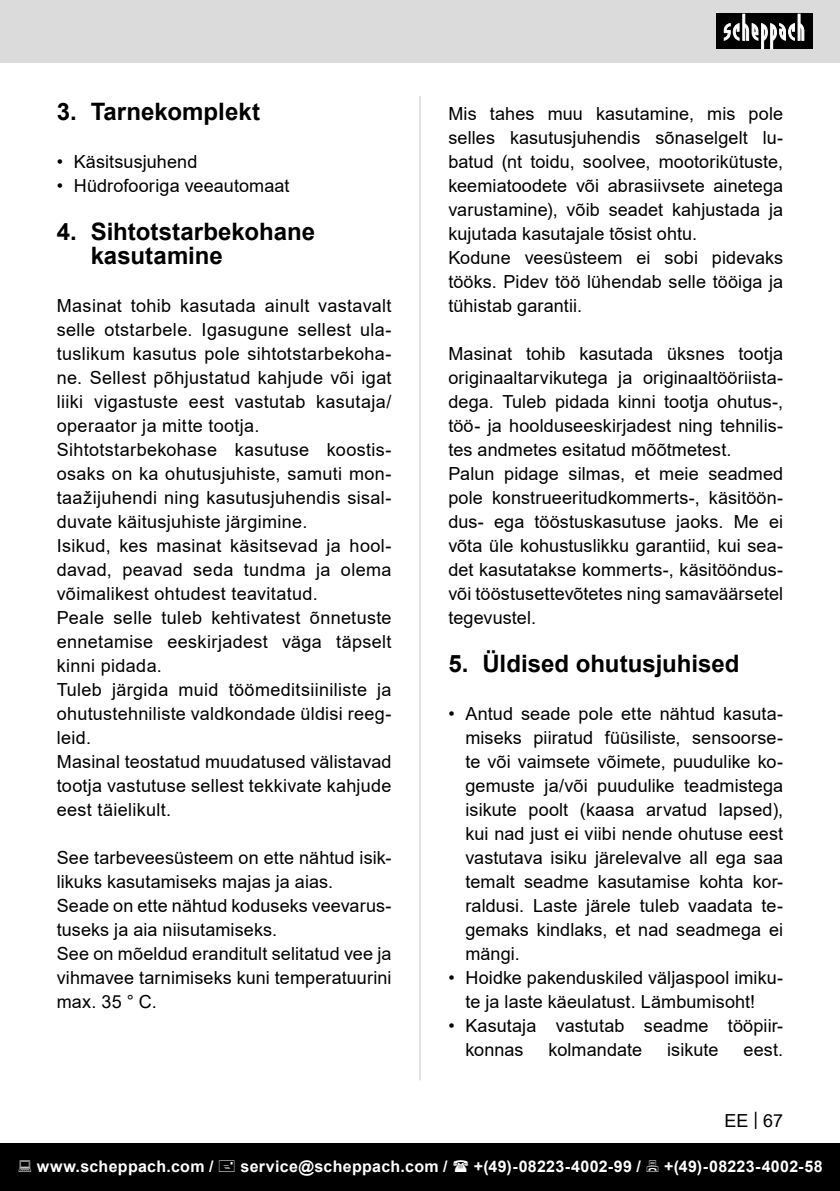
<style>
.page{position:relative;width:840px;height:1191px;background:#fff}
.page>*{position:absolute;margin:0;border:0;box-sizing:border-box;transform-origin:0 0}
.t1{font:700 24px/24px "Arial";color:#000}
.Basiseinstellung{font:18px/24px "Arial";letter-spacing:.01em;color:#000;text-align:justify}
.t2{font:700 16px "Arial";letter-spacing:.02em;color:#fff}
</style>
<div class="page">
<div style="left:0;top:0;width:839px;height:63px;background:#dbdbdb"></div>
<div style="left:0;top:1143px;width:839px;height:48px;background:#000"></div>
<div style="left:716px;top:14px;width:96px;height:35px;background:#000"></div>
<svg style="left:723px;top:14px;width:81px;height:35px"></svg>
<hr style="left:419px;top:96px;width:1px;height:984px;background:#c7c7c7">
<p class="t1" style="left:57px;top:100px;width:205px">3. Tarnekomplekt</p>
<p class="Basiseinstellung" style="left:57px;top:150px;width:142px">• Käsitsusjuhend</p>
<p class="Basiseinstellung" style="left:57px;top:174px;width:234px">• Hüdrofooriga veeautomaat</p>
<p class="t1" style="left:91px;top:220px;width:226px;text-indent:-34px">4. Sihtotstarbekohane kasutamine</p>
<p class="Basiseinstellung" style="left:57px;top:294px;width:336px">Masinat tohib kasutada ainult vastavalt selle otstarbele. Igasugune sellest ula&shy;tuslikum kasutus pole sihtotstarbekoha&shy;ne. Sellest põhjustatud kahjude või igat liiki vigastuste eest vastutab kasutaja/ operaator ja mitte tootja.</p>
<p class="Basiseinstellung" style="left:57px;top:438px;width:336px">Sihtotstarbekohase kasutuse koostis&shy;osaks on ka ohutusjuhiste, samuti mon&shy;taažijuhendi ning kasutusjuhendis sisal&shy;duvate käitusjuhiste järgimine.</p>
<p class="Basiseinstellung" style="left:57px;top:534px;width:336px">Isikud, kes masinat käsitsevad ja hool&shy;davad, peavad seda tundma ja olema võimalikest ohtudest teavitatud.</p>
<p class="Basiseinstellung" style="left:57px;top:606px;width:336px">Peale selle tuleb kehtivatest õnnetuste ennetamise eeskirjadest väga täpselt kinni pidada.</p>
<p class="Basiseinstellung" style="left:57px;top:678px;width:336px">Tuleb järgida muid töömeditsiiniliste ja ohutustehniliste valdkondade üldisi reeg&shy;leid.</p>
<p class="Basiseinstellung" style="left:57px;top:750px;width:336px">Masinal teostatud muudatused välistavad tootja vastutuse sellest tekkivate kahjude eest täielikult.</p>
<p class="Basiseinstellung" style="left:57px;top:846px;width:336px">See tarbeveesüsteem on ette nähtud isik&shy;likuks kasutamiseks majas ja aias.</p>
<p class="Basiseinstellung" style="left:57px;top:894px;width:336px">Seade on ette nähtud koduseks veevarus&shy;tuseks ja aia niisutamiseks.</p>
<p class="Basiseinstellung" style="left:57px;top:942px;width:336px">See on mõeldud eranditult selitatud vee ja vihmavee tarnimiseks kuni temperatuurini max. 35 ° C.</p>
<p class="Basiseinstellung" style="left:448px;top:102px;width:336px">Mis tahes muu kasutamine, mis pole selles kasutusjuhendis sõnaselgelt lu&shy;batud (nt toidu, soolvee, mootorikütuste, keemiatoodete või abrasiivsete ainetega varustamine), võib seadet kahjustada ja kujutada kasutajale tõsist ohtu.</p>
<p class="Basiseinstellung" style="left:448px;top:246px;width:336px">Kodune veesüsteem ei sobi pidevaks tööks. Pidev töö lühendab selle tööiga ja tühistab garantii.</p>
<p class="Basiseinstellung" style="left:448px;top:342px;width:336px">Masinat tohib kasutada üksnes tootja originaaltarvikutega ja originaaltööriista&shy;dega. Tuleb pidada kinni tootja ohutus-, töö- ja hoolduseeskirjadest ning tehnilis&shy;tes andmetes esitatud mõõtmetest.</p>
<p class="Basiseinstellung" style="left:448px;top:462px;width:336px">Palun pidage silmas, et meie seadmed pole konstrueeritudkommerts-, käsitöön&shy;dus- ega tööstuskasutuse jaoks. Me ei võta üle kohustuslikku garantiid, kui sea&shy;det kasutatakse kommerts-, käsitööndus&shy;või tööstusettevõtetes ning samaväärsetel tegevustel.</p>
<p class="t1" style="left:448px;top:652px;width:292px">5. Üldised ohutusjuhised</p>
<p class="Basiseinstellung" style="left:465px;top:702px;width:319px;text-indent:-17px">• Antud seade pole ette nähtud kasuta&shy;miseks piiratud füüsiliste, sensoorse&shy;te või vaimsete võimete, puudulike ko&shy;gemuste ja/või puudulike teadmistega isikute poolt (kaasa arvatud lapsed), kui nad just ei viibi nende ohutuse eest vastutava isiku järelevalve all ega saa temalt seadme kasutamise kohta kor&shy;raldusi. Laste järele tuleb vaadata te&shy;gemaks kindlaks, et nad seadmega ei mängi.</p>
<p class="Basiseinstellung" style="left:465px;top:966px;width:319px;text-indent:-17px">• Hoidke pakenduskiled väljaspool imiku&shy;te ja laste käeulatust. Lämbumisoht!</p>
<p class="Basiseinstellung" style="left:465px;top:1014px;width:319px;text-indent:-17px">• Kasutaja vastutab seadme tööpiir&shy;konnas</p>
<p class="Basiseinstellung" style="left:548px;top:1038px;width:95px">kolmandate</p>
<p class="Basiseinstellung" style="left:666px;top:1038px;width:53px">isikute</p>
<p class="Basiseinstellung" style="left:743px;top:1038px;width:41px">eest.</p>
<p class="Basiseinstellung" style="left:724px;top:1108px;width:60px">EE | 67</p>
<p class="t2" style="left:37px;top:1154px;width:178px">www.scheppach.com /</p>
<p class="t2" style="left:240px;top:1154px;width:208px">service@scheppach.com /</p>
<p class="t2" style="left:473px;top:1154px;width:168px">+(49)-08223-4002-99 /</p>
<p class="t2" style="left:664px;top:1154px;width:160px">+(49)-08223-4002-58</p>
</div>
